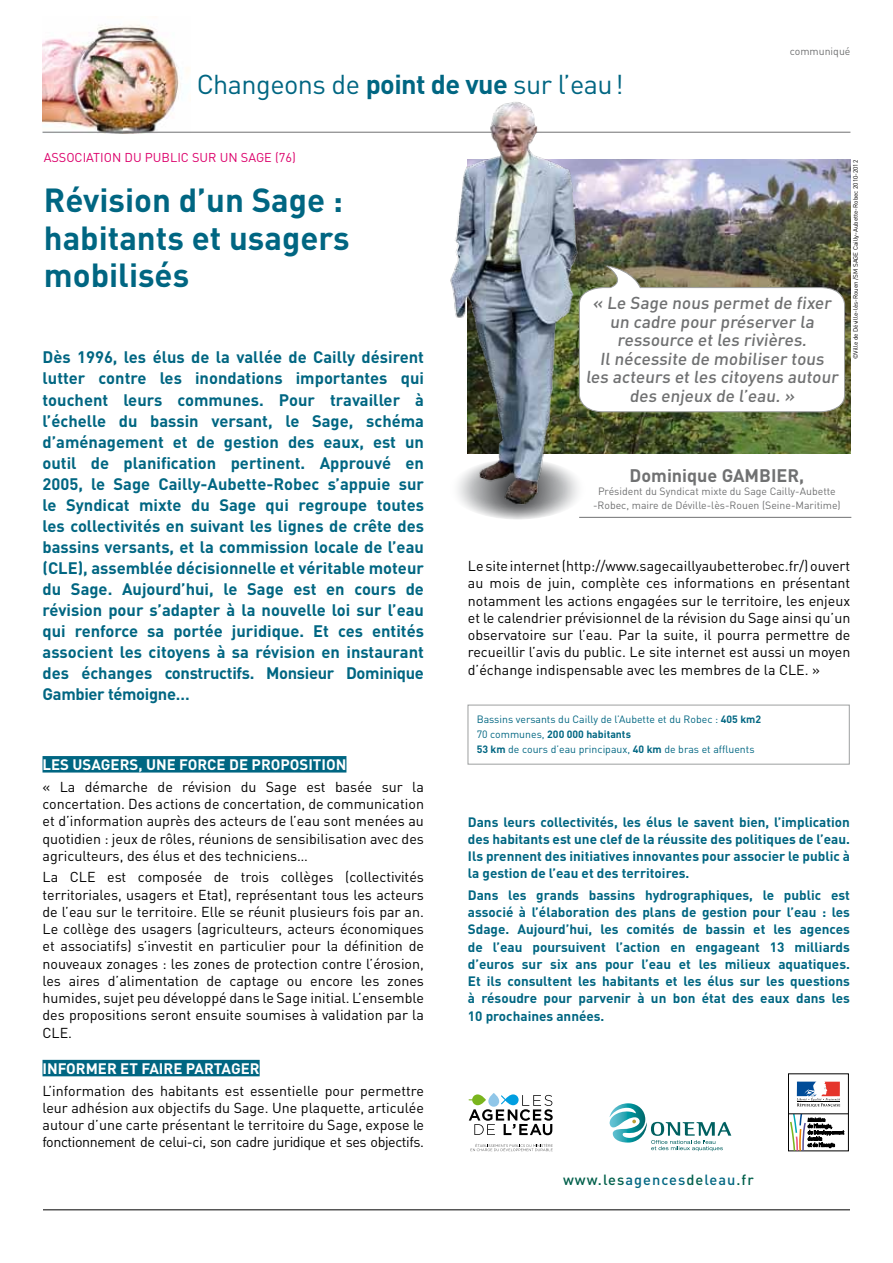
<style>
.page{position:relative;width:893px;height:1263px;background:#fff}
.page>*{position:absolute;margin:0;border:0;box-sizing:border-box;transform-origin:0 0}
.t1{font:700 33px/37.5px "DIN";color:#006682}
.t2{font:27px "DIN";letter-spacing:-.02em;color:#006682}
.t3{font:700 18px "DIN";color:#707172}
.t4{font:500 17.1px/18.5px "DIN";color:#707172;text-align:center}
.t5{font:700 16.5px/21px "DIN";letter-spacing:-.02em;color:#006682;text-align:justify}
.t6{font:700 15px "DIN";color:#fff}
.t7{font:500 14.55px "DIN";letter-spacing:.07em;color:#005f4a}
.t8{font:14.25px/17.2px "DIN";color:#000;text-align:justify}
.t9{font:700 13.5px/17.2px "DIN";color:#006682;text-align:justify}
.t10{font:12.75px "DIN";color:#dc006b}
.t11{font:10.5px/15px "DIN";color:#006682}
.t12{font:10.5px/13.5px "DIN";color:#707172;text-align:center}
.t13{font:6.3px "DIN";color:#000}
.s1{font-weight:700}
.s2{color:#006682}
</style>
<div class="page">
<img style="left:585px;top:159px;width:265px;height:295px">
<img style="left:43px;top:25px;width:147px;height:109px">
<hr style="left:43px;top:132px;width:807px;height:1px;background:#707172">
<div style="left:43px;top:756px;width:303px;height:16px;background:#006682"></div>
<div style="left:43px;top:1060px;width:217px;height:16px;background:#006682"></div>
<hr style="left:579px;top:517px;width:272px;height:1px;background:#707172">
<svg style="left:450px;top:459px;width:135px;height:61px"></svg>
<img style="left:435px;top:102px;width:150px;height:414px">
<svg style="left:579px;top:266px;width:266px;height:146px"></svg>
<div style="left:468px;top:705px;width:381px;height:59px;border:1px solid #9d9fa0"></div>
<div style="left:788px;top:1073px;width:61px;height:78px;border:1px solid #000"></div>
<svg style="left:797px;top:1082px;width:43px;height:25px"></svg>
<hr style="left:788px;top:1113px;width:60px;height:1px;background:#000">
<svg style="left:790px;top:1114px;width:54px;height:36px"></svg>
<svg style="left:609px;top:1103px;width:122px;height:48px"></svg>
<svg style="left:469px;top:1094px;width:84px;height:41px"></svg>
<svg style="left:471px;top:1144px;width:82px;height:7px"></svg>
<hr style="left:43px;top:1209px;width:807px;height:1px;background:#000">
<h2 class="t2" style="left:197px;top:67px;width:428px">Changeons de <span class="s1">point de vue</span> sur l’eau!</h2>
<p class="t12" style="left:790px;top:45px;width:62px">communiqué</p>
<p class="t10" style="left:44px;top:149px;width:253px">ASSOCIATION DU PUBLIC SUR UN SAGE (76)</p>
<h1 class="t1" style="left:44px;top:180px;width:307px">Révision d’un Sage : habitants et usagers mobilisés</h1>
<p class="t5" style="left:43px;top:346px;width:383px">Dès 1996, les élus de la vallée de Cailly désirent lutter contre les inondations importantes qui touchent leurs communes. Pour travailler à l’échelle du bassin versant, le Sage, schéma d’aménagement et de gestion des eaux, est un outil de planification pertinent. Approuvé en 2005, le Sage Cailly-Aubette-Robec s’appuie sur le Syndicat mixte du Sage qui regroupe toutes les collectivités en suivant les lignes de crête des bassins versants, et la commission locale de l’eau (CLE), assemblée décisionnelle et véritable moteur du Sage. Aujourd’hui, le Sage est en cours de révision pour s’adapter à la nouvelle loi sur l’eau qui renforce sa portée juridique. Et ces entités associent les citoyens à sa révision en instaurant des échanges constructifs. Monsieur Dominique Gambier témoigne…</p>
<p class="t6" style="left:43px;top:755px;width:305px">LES USAGERS, UNE FORCE DE PROPOSITION</p>
<p class="t8" style="left:43px;top:778px;width:383px">« La démarche de révision du Sage est basée sur la concertation. Des actions de concertation, de communication et d’information auprès des acteurs de l’eau sont menées au quotidien : jeux de rôles, réunions de sensibilisation avec des agriculteurs, des élus et des techniciens…</p>
<p class="t8" style="left:43px;top:868px;width:383px">La CLE est composée de trois collèges (collectivités territoriales, usagers et Etat), représentant tous les acteurs de l’eau sur le territoire. Elle se réunit plusieurs fois par an.<br>Le collège des usagers (agriculteurs, acteurs économiques et associatifs) s’investit en particulier pour la définition de nouveaux zonages : les zones de protection contre l’érosion, les aires d’alimentation de captage ou encore les zones humides, sujet peu développé dans le Sage initial. L’ensemble des propositions seront ensuite soumises à validation par la CLE.</p>
<p class="t6" style="left:43px;top:1059px;width:219px">INFORMER ET FAIRE PARTAGER</p>
<p class="t8" style="left:43px;top:1081px;width:383px">L’information des habitants est essentielle pour permettre leur adhésion aux objectifs du Sage. Une plaquette, articulée autour d’une carte présentant le territoire du Sage, expose le fonctionnement de celui-ci, son cadre juridique et ses objectifs.</p>
<p class="t4" style="left:586px;top:293px;width:257px">« Le Sage nous permet de fixer un cadre pour préserver la ressource et les rivières.<br>Il nécessite de mobiliser tous les acteurs et les citoyens autour des enjeux de l’eau. »</p>
<p class="t13" style="left:851px;top:359px;width:201px;rotate:-90deg">©Ville de Déville-lès-Rouen /SM SAGE Cailly-Aubette-Robec 2010-2012</p>
<p class="t3" style="left:630px;top:464px;width:176px">Dominique GAMBIER,</p>
<p class="t12" style="left:593px;top:485px;width:249px">Président du Syndicat mixte du Sage Cailly-Aubette -Robec, maire de Déville-lès-Rouen (Seine-Maritime)</p>
<p class="t8" style="left:468px;top:557px;width:384px">Le site internet (http://www.sagecaillyaubetterobec.fr/) ouvert au mois de juin, complète ces informations en présentant notamment les actions engagées sur le territoire, les enjeux et le calendrier prévisionnel de la révision du Sage ainsi qu’un observatoire sur l’eau. Par la suite, il pourra permettre de recueillir l’avis du public. Le site internet est aussi un moyen d’échange indispensable avec les membres de la CLE. »</p>
<p class="t11" style="left:477px;top:711px;width:286px">Bassins versants du Cailly de l’Aubette et du Robec : <span class="s1">405 km2<br></span>70 communes, <span class="s1">200 000 habitants<br>53 km</span> de cours d’eau principaux, <span class="s1">40 km</span> de bras et affluents</p>
<p class="t9" style="left:468px;top:812px;width:384px">Dans leurs collectivités, les élus le savent bien, l’implication des habitants est une clef de la réussite des politiques de l’eau.<br>Ils prennent des initiatives innovantes pour associer le public à la gestion de l’eau et des territoires.</p>
<p class="t9" style="left:468px;top:886px;width:384px">Dans les grands bassins hydrographiques, le public est associé à l’élaboration des plans de gestion pour l’eau : les Sdage. Aujourd’hui, les comités de bassin et les agences de l’eau poursuivent l’action en engageant 13 milliards d’euros sur six ans pour l’eau et les milieux aquatiques.<br>Et ils consultent les habitants et les élus sur les questions à résoudre pour parvenir à un bon état des eaux dans les 10 prochaines années.</p>
<p class="t7" style="left:563px;top:1170px;width:192px">www.les<span class="s2">agences</span>de<span class="s2">leau</span>.fr</p>
</div>
